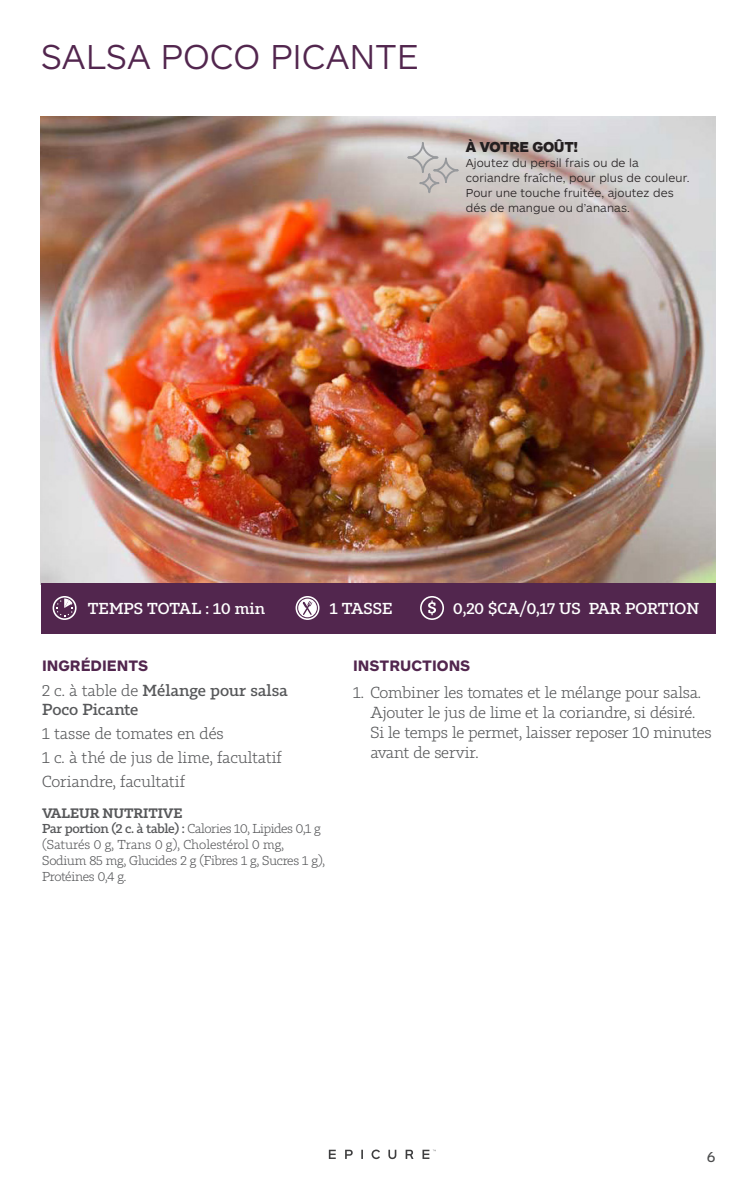
<style>
.page{position:relative;width:756px;height:1188px;background:#fff}
.page>*{position:absolute;margin:0;border:0;box-sizing:border-box;transform-origin:0 0}
.HEADER_A{font:300 36px "ARS Maquette Pro";color:#52264e}
.Ingredients{font:300 15.75px/20.2px "Tabac Slab";letter-spacing:-.01em;color:#57585a}
.Ingredients-2{font:500 15.75px/18.8px "Tabac Slab";color:#57585a}
.Body_Header{font:700 15.75px "ARS Maquette Pro";color:#52264e}
.Total_Time{font:500 15.6px "Tabac Slab";color:#fff}
.t1{font:900 15px "ARS Maquette Pro";letter-spacing:-.02em;color:#231f20}
.t2{font:15px "ARS Maquette Pro";color:#4b4c4d}
.Nat_Info_Header{font:600 13.5px "Tabac Slab";letter-spacing:-.01em;color:#57585a}
.Nutritional_Info{font:300 12.75px/15.8px "Tabac Slab";letter-spacing:-.02em;color:#57585a}
.t3{font:300 12px/15px "ARS Maquette Pro";letter-spacing:.01em;color:#231f20}
.s1{font-weight:300}
.s2{font-weight:500}
</style>
<div class="page">
<img style="left:40px;top:117px;width:676px;height:468px">
<div style="left:41px;top:583px;width:675px;height:50px;background:#52264e"></div>
<svg style="left:420px;top:596px;width:24px;height:24px"></svg>
<svg style="left:296px;top:596px;width:24px;height:24px"></svg>
<svg style="left:406px;top:141px;width:54px;height:53px;background:#ccc8c6"></svg>
<svg style="left:53px;top:596px;width:24px;height:24px"></svg>
<svg style="left:329px;top:1150px;width:7px;height:9px"></svg>
<svg style="left:345px;top:1150px;width:8px;height:9px"></svg>
<svg style="left:361px;top:1150px;width:2px;height:9px"></svg>
<svg style="left:388px;top:1150px;width:8px;height:9px"></svg>
<svg style="left:406px;top:1150px;width:7px;height:9px"></svg>
<svg style="left:423px;top:1150px;width:13px;height:9px"></svg>
<svg style="left:372px;top:1150px;width:8px;height:9px"></svg>
<p class="HEADER_A" style="left:41px;top:34px;width:380px">SALSA POCO PICANTE</p>
<p class="t1" style="left:466px;top:137px;width:114px">À VOTRE GOÛT!</p>
<p class="t3" style="left:466px;top:155px;width:225px">Ajoutez du persil frais ou de la coriandre fraîche, pour plus de couleur.<br>Pour une touche fruitée, ajoutez des dés de mangue ou d’ananas.</p>
<p class="Total_Time" style="left:88px;top:599px;width:179px">TEMPS TOTAL : 10 min</p>
<p class="Total_Time" style="left:330px;top:599px;width:64px">1 TASSE</p>
<p class="Total_Time" style="left:453px;top:599px;width:247px">0,20 $CA/0,17 US PAR PORTION</p>
<p class="Body_Header" style="left:42px;top:655px;width:108px">INGRÉDIENTS</p>
<p class="Ingredients-2" style="left:42px;top:681px;width:247px"><span class="s1">2 c. à table de</span> Mélange pour salsa<br>Poco Picante</p>
<p class="Ingredients" style="left:42px;top:724px;width:183px">1 tasse de tomates en dés</p>
<p class="Ingredients" style="left:42px;top:748px;width:242px">1 c. à thé de jus de lime, facultatif</p>
<p class="Ingredients" style="left:42px;top:772px;width:145px">Coriandre, facultatif</p>
<p class="Nat_Info_Header" style="left:42px;top:804px;width:142px">VALEUR NUTRITIVE</p>
<p class="Nutritional_Info" style="left:42px;top:821px;width:284px"><span class="s2">Par portion (2 c. à table) :</span> Calories 10, Lipides 0,1 g (Saturés 0 g, Trans 0 g), Cholestérol 0 mg, Sodium 85 mg, Glucides 2 g (Fibres 1 g, Sucres 1 g), Protéines 0,4 g.</p>
<p class="Body_Header" style="left:353px;top:655px;width:119px">INSTRUCTIONS</p>
<p class="Ingredients" style="left:370px;top:682px;width:343px;text-indent:-17px">1. Combiner les tomates et le mélange pour salsa.<br>Ajouter le jus de lime et la coriandre, si désiré.<br>Si le temps le permet, laisser reposer 10 minutes avant de servir.</p>
<p class="t2" style="left:707px;top:1147px;width:10px">6</p>
</div>
